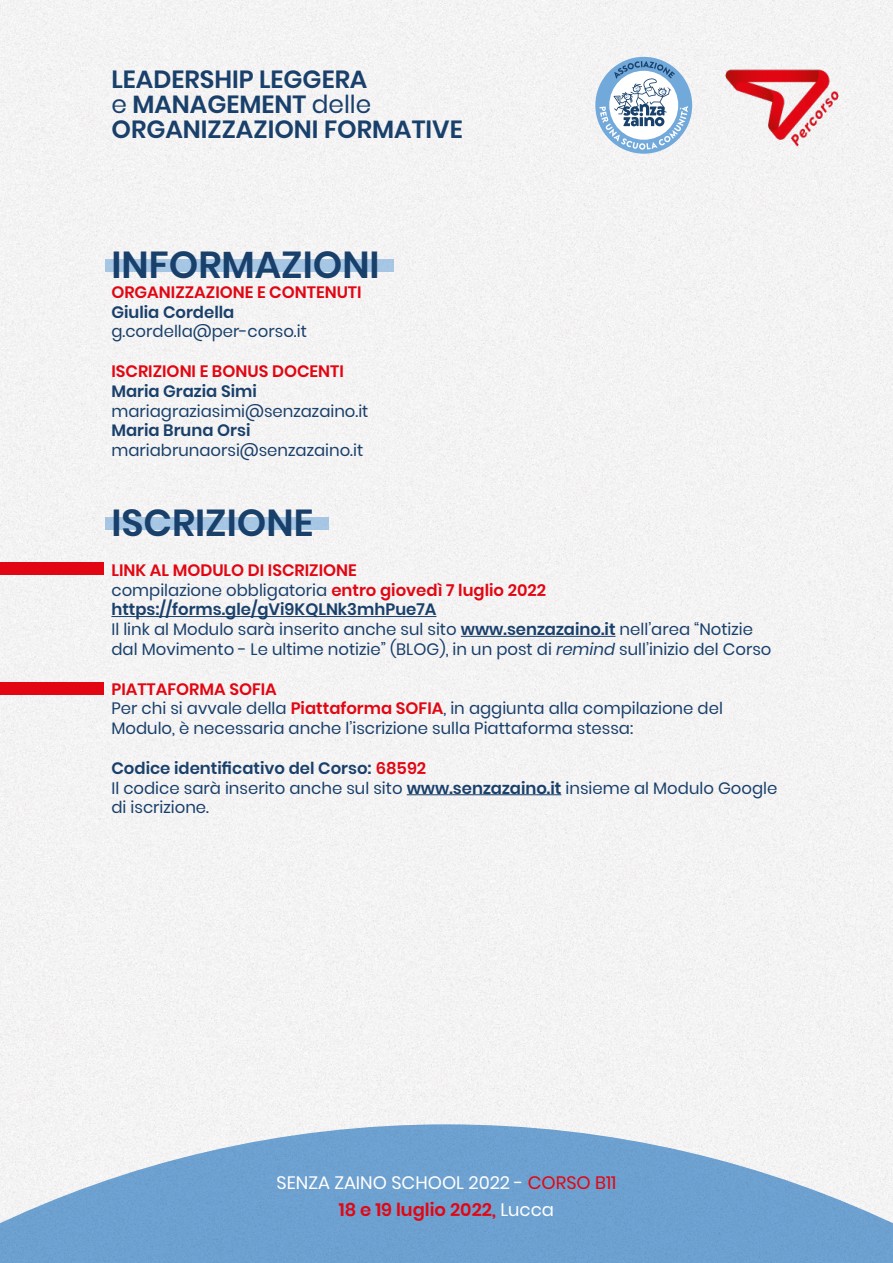
<style>
.page{position:relative;width:893px;height:1263px;background:#fff}
.page>*{position:absolute;margin:0;border:0;box-sizing:border-box;transform-origin:0 0}
.t1{font:600 37.5px "Poppins";color:#19406b}
.t2{font:600 24.75px/24.8px "Poppins";color:#19406b}
.t3{font:18px/26.8px "Poppins";color:#fff;text-align:center}
.t4{font:16.5px/19.8px "Poppins";color:#19406b}
.t5{font:600 16.5px "Poppins";color:#e20613}
.t6{font:600 16.5px "Poppins";color:#19406b}
.s1{font-weight:400}
.s2{font-weight:600;color:#e20613}
.s3{font-weight:600}
.s4{font-style:italic}
.s5{color:#e20613}
</style>
<div class="page">
<img style="left:0;top:0;width:893px;height:1263px">
<svg style="left:595px;top:57px;width:97px;height:97px"></svg>
<img style="left:714px;top:54px;width:125px;height:103px">
<div style="left:105px;top:259px;width:289px;height:13px;background:#a6c6e4"></div>
<div style="left:105px;top:517px;width:223px;height:13px;background:#a6c6e4"></div>
<div style="left:0;top:562px;width:103px;height:13px;background:#e20613"></div>
<div style="left:0;top:682px;width:103px;height:12px;background:#e20613"></div>
<hr style="left:111px;top:616px;width:325px;height:1px;background:#19406b">
<hr style="left:461px;top:636px;width:154px;height:1px;background:#19406b">
<hr style="left:407px;top:794px;width:154px;height:1px;background:#19406b">
<h2 class="t2" style="left:111px;top:67px;width:353px">LEADERSHIP LEGGERA<br><span class="s1">e</span> MANAGEMENT <span class="s1">delle<br></span>ORGANIZZAZIONI FORMATIVE</h2>
<h1 class="t1" style="left:111px;top:243px;width:270px">INFORMAZIONI</h1>
<p class="t5" style="left:111px;top:282px;width:252px">ORGANIZZAZIONE E CONTENUTI</p>
<p class="t6" style="left:111px;top:302px;width:124px">Giulia Cordella</p>
<p class="t4" style="left:111px;top:322px;width:197px">g.cordella@per-corso.it</p>
<p class="t5" style="left:111px;top:362px;width:234px">ISCRIZIONI E BONUS DOCENTI</p>
<p class="t6" style="left:111px;top:381px;width:147px">Maria Grazia Simi</p>
<p class="t4" style="left:111px;top:401px;width:259px">mariagraziasimi@senzazaino.it</p>
<p class="t6" style="left:111px;top:421px;width:140px">Maria Bruna Orsi</p>
<p class="t4" style="left:111px;top:441px;width:253px">mariabrunaorsi@senzazaino.it</p>
<h1 class="t1" style="left:111px;top:501px;width:203px">ISCRIZIONE</h1>
<p class="t4" style="left:111px;top:560px;width:662px"><span class="s2">LINK AL MODULO DI ISCRIZIONE<br></span>compilazione obbligatoria <span class="s2">entro giovedì 7 luglio 2022 </span><span class="s3">https://forms.gle/gVi9KQLNk3mhPue7A<br></span>Il link al Modulo sarà inserito anche sul sito <span class="s3">www.senzazaino.it</span> nell’area “Notizie dal Movimento - Le ultime notizie” (BLOG), in un post di <span class="s4">remind</span> sull’inizio del Corso</p>
<p class="t4" style="left:111px;top:679px;width:613px"><span class="s2">PIATTAFORMA SOFIA<br></span>Per chi si avvale della <span class="s2">Piattaforma SOFIA</span>, in aggiunta alla compilazione del<br>Modulo, è necessaria anche l’iscrizione sulla Piattaforma stessa:</p>
<p class="t4" style="left:111px;top:758px;width:667px"><span class="s3">Codice identificativo del Corso:</span> <span class="s2">68592<br></span>Il codice sarà inserito anche sul sito <span class="s3">www.senzazaino.it</span> insieme al Modulo Google di iscrizione.</p>
<p class="t3" style="left:276px;top:1169px;width:341px">SENZA ZAINO SCHOOL 2022 - <span class="s5">CORSO B11<br></span><span class="s2">18 e 19 luglio 2022,</span> Lucca</p>
</div>
